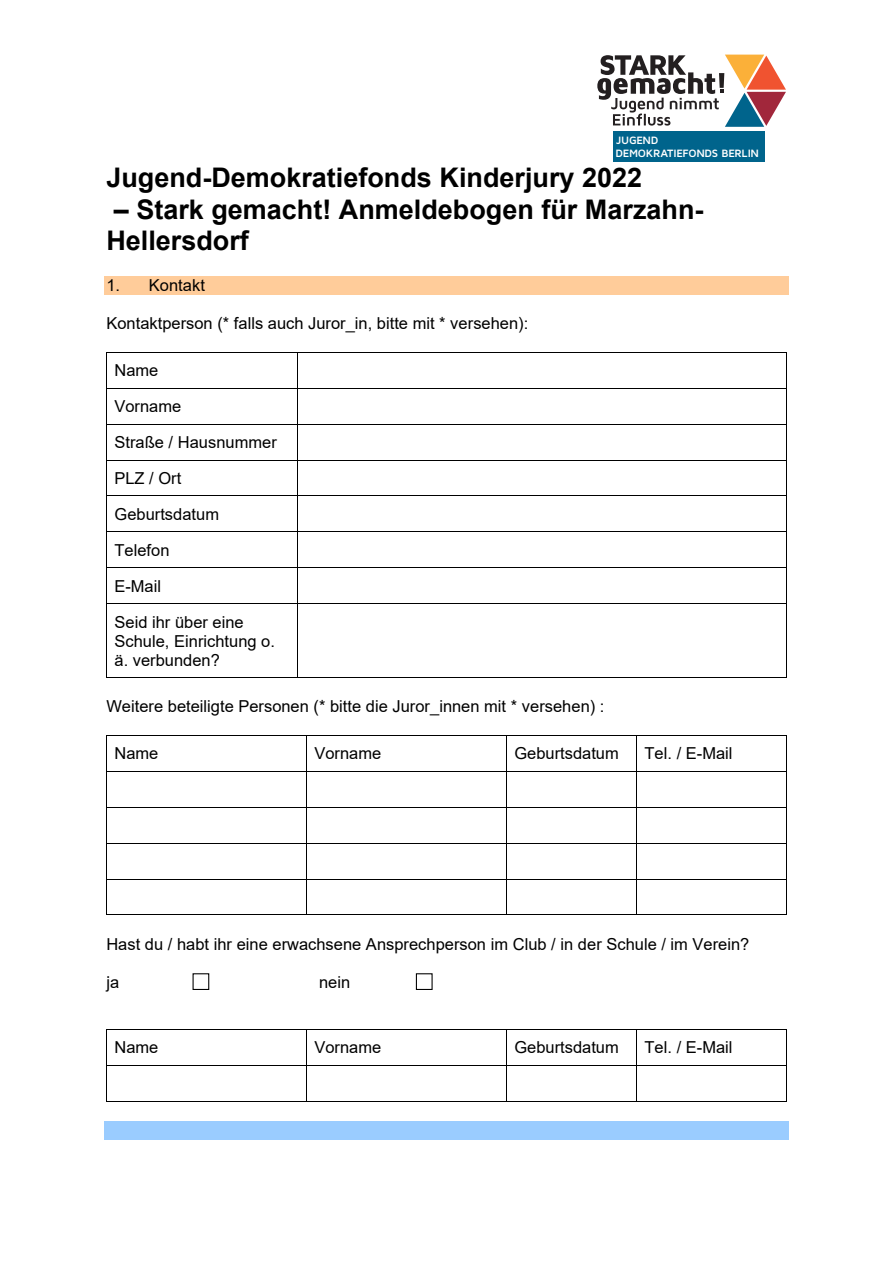
<style>
.page{position:relative;width:893px;height:1263px;background:#fff}
.page>*{position:absolute;margin:0;border:0;box-sizing:border-box;transform-origin:0 0}
.t1{font:700 27px/31px "Arial";color:#000}
.t2{font:16.5px/35.8px "Arial";color:#000}
.t3{font:700 10.95px/12.8px "Maven Pro";letter-spacing:-.025em;color:#fff}
</style>
<div class="page">
<svg style="left:597px;top:55px;width:189px;height:72px"></svg>
<div style="left:613px;top:131px;width:151px;height:31px;background:#00648c"></div>
<div style="left:104px;top:276px;width:685px;height:19px;background:#ffcc9a"></div>
<hr style="left:106px;top:352px;width:191px;height:1px;background:#000">
<hr style="left:298px;top:352px;width:488px;height:1px;background:#000">
<hr style="left:107px;top:388px;width:190px;height:1px;background:#000">
<hr style="left:298px;top:388px;width:488px;height:1px;background:#000">
<hr style="left:107px;top:424px;width:190px;height:1px;background:#000">
<hr style="left:298px;top:424px;width:488px;height:1px;background:#000">
<hr style="left:107px;top:460px;width:190px;height:1px;background:#000">
<hr style="left:298px;top:460px;width:488px;height:1px;background:#000">
<hr style="left:107px;top:496px;width:190px;height:1px;background:#000">
<hr style="left:298px;top:496px;width:488px;height:1px;background:#000">
<hr style="left:107px;top:532px;width:190px;height:1px;background:#000">
<hr style="left:298px;top:532px;width:488px;height:1px;background:#000">
<hr style="left:107px;top:567px;width:190px;height:1px;background:#000">
<hr style="left:298px;top:567px;width:488px;height:1px;background:#000">
<svg style="left:106px;top:353px;width:1px;height:259px"></svg>
<hr style="left:107px;top:603px;width:190px;height:1px;background:#000">
<svg style="left:297px;top:352px;width:1px;height:260px"></svg>
<hr style="left:298px;top:603px;width:488px;height:1px;background:#000">
<svg style="left:786px;top:352px;width:1px;height:260px"></svg>
<hr style="left:106px;top:612px;width:1px;height:66px;background:#000">
<hr style="left:106px;top:677px;width:191px;height:1px;background:#000">
<hr style="left:297px;top:612px;width:1px;height:66px;background:#000">
<hr style="left:298px;top:677px;width:488px;height:1px;background:#000">
<hr style="left:786px;top:612px;width:1px;height:66px;background:#000">
<hr style="left:106px;top:735px;width:200px;height:1px;background:#000">
<hr style="left:307px;top:735px;width:199px;height:1px;background:#000">
<hr style="left:507px;top:735px;width:129px;height:1px;background:#000">
<hr style="left:637px;top:735px;width:149px;height:1px;background:#000">
<hr style="left:107px;top:771px;width:199px;height:1px;background:#000">
<hr style="left:307px;top:771px;width:199px;height:1px;background:#000">
<hr style="left:507px;top:771px;width:129px;height:1px;background:#000">
<hr style="left:637px;top:771px;width:149px;height:1px;background:#000">
<hr style="left:107px;top:807px;width:199px;height:1px;background:#000">
<hr style="left:307px;top:807px;width:199px;height:1px;background:#000">
<hr style="left:507px;top:807px;width:129px;height:1px;background:#000">
<hr style="left:637px;top:807px;width:149px;height:1px;background:#000">
<hr style="left:107px;top:843px;width:199px;height:1px;background:#000">
<hr style="left:307px;top:843px;width:199px;height:1px;background:#000">
<hr style="left:507px;top:843px;width:129px;height:1px;background:#000">
<hr style="left:637px;top:843px;width:149px;height:1px;background:#000">
<hr style="left:107px;top:879px;width:199px;height:1px;background:#000">
<hr style="left:307px;top:879px;width:199px;height:1px;background:#000">
<hr style="left:507px;top:879px;width:129px;height:1px;background:#000">
<hr style="left:637px;top:879px;width:149px;height:1px;background:#000">
<svg style="left:106px;top:736px;width:1px;height:179px"></svg>
<hr style="left:106px;top:915px;width:200px;height:1px;background:#000">
<svg style="left:306px;top:735px;width:1px;height:180px"></svg>
<hr style="left:307px;top:915px;width:199px;height:1px;background:#000">
<svg style="left:506px;top:735px;width:1px;height:180px"></svg>
<hr style="left:507px;top:915px;width:129px;height:1px;background:#000">
<svg style="left:636px;top:735px;width:1px;height:180px"></svg>
<hr style="left:637px;top:915px;width:149px;height:1px;background:#000">
<svg style="left:786px;top:735px;width:1px;height:180px"></svg>
<div style="left:193px;top:973px;width:16px;height:17px;border:1px solid #000"></div>
<div style="left:416px;top:973px;width:17px;height:17px;border:1px solid #000"></div>
<hr style="left:106px;top:1029px;width:200px;height:1px;background:#000">
<hr style="left:307px;top:1029px;width:199px;height:1px;background:#000">
<hr style="left:507px;top:1029px;width:129px;height:1px;background:#000">
<hr style="left:637px;top:1029px;width:149px;height:1px;background:#000">
<hr style="left:107px;top:1065px;width:199px;height:1px;background:#000">
<hr style="left:307px;top:1065px;width:199px;height:1px;background:#000">
<hr style="left:507px;top:1065px;width:129px;height:1px;background:#000">
<hr style="left:637px;top:1065px;width:149px;height:1px;background:#000">
<svg style="left:106px;top:1030px;width:1px;height:71px"></svg>
<hr style="left:106px;top:1101px;width:200px;height:1px;background:#000">
<svg style="left:306px;top:1029px;width:1px;height:73px"></svg>
<hr style="left:307px;top:1101px;width:199px;height:1px;background:#000">
<svg style="left:506px;top:1029px;width:1px;height:73px"></svg>
<hr style="left:507px;top:1101px;width:129px;height:1px;background:#000">
<svg style="left:636px;top:1029px;width:1px;height:73px"></svg>
<hr style="left:637px;top:1101px;width:149px;height:1px;background:#000">
<svg style="left:786px;top:1029px;width:1px;height:73px"></svg>
<div style="left:104px;top:1121px;width:685px;height:19px;background:#9accff"></div>
<p class="t3" style="left:615px;top:136px;width:145px">JUGEND<br>DEMOKRATIEFONDS BERLIN</p>
<h1 class="t1" style="left:106px;top:163px;width:537px">Jugend-Demokratiefonds Kinderjury 2022</h1>
<h1 class="t1" style="left:106px;top:194px;width:598px">– Stark gemacht! Anmeldebogen für Marzahn-<br>Hellersdorf</h1>
<p class="t2" style="left:106px;top:268px;width:100px">1. Kontakt</p>
<p class="t2" style="left:106px;top:306px;width:423px">Kontaktperson (* falls auch Juror_in, bitte mit * versehen):</p>
<p class="t2" style="left:114px;top:353px;width:164px">Name<br>Vorname<br>Straße / Hausnummer<br>PLZ / Ort<br>Geburtsdatum<br>Telefon<br>E-Mail<br>Seid ihr über eine</p>
<p class="t2" style="left:114px;top:631px;width:162px;line-height:18.9px">Schule, Einrichtung o. ä. verbunden?</p>
<p class="t2" style="left:106px;top:689px;width:500px">Weitere beteiligte Personen (* bitte die Juror_innen mit * versehen) :</p>
<p class="t2" style="left:114px;top:735px;width:45px">Name</p>
<p class="t2" style="left:314px;top:735px;width:68px">Vorname</p>
<p class="t2" style="left:514px;top:735px;width:106px">Geburtsdatum</p>
<p class="t2" style="left:644px;top:735px;width:89px">Tel. / E-Mail</p>
<p class="t2" style="left:106px;top:926px;width:644px">Hast du / habt ihr eine erwachsene Ansprechperson im Club / in der Schule / im Verein?</p>
<p class="t2" style="left:106px;top:964px;width:14px">ja</p>
<p class="t2" style="left:319px;top:964px;width:33px">nein</p>
<p class="t2" style="left:114px;top:1030px;width:45px">Name</p>
<p class="t2" style="left:314px;top:1030px;width:68px">Vorname</p>
<p class="t2" style="left:514px;top:1030px;width:106px">Geburtsdatum</p>
<p class="t2" style="left:644px;top:1030px;width:89px">Tel. / E-Mail</p>
</div>
